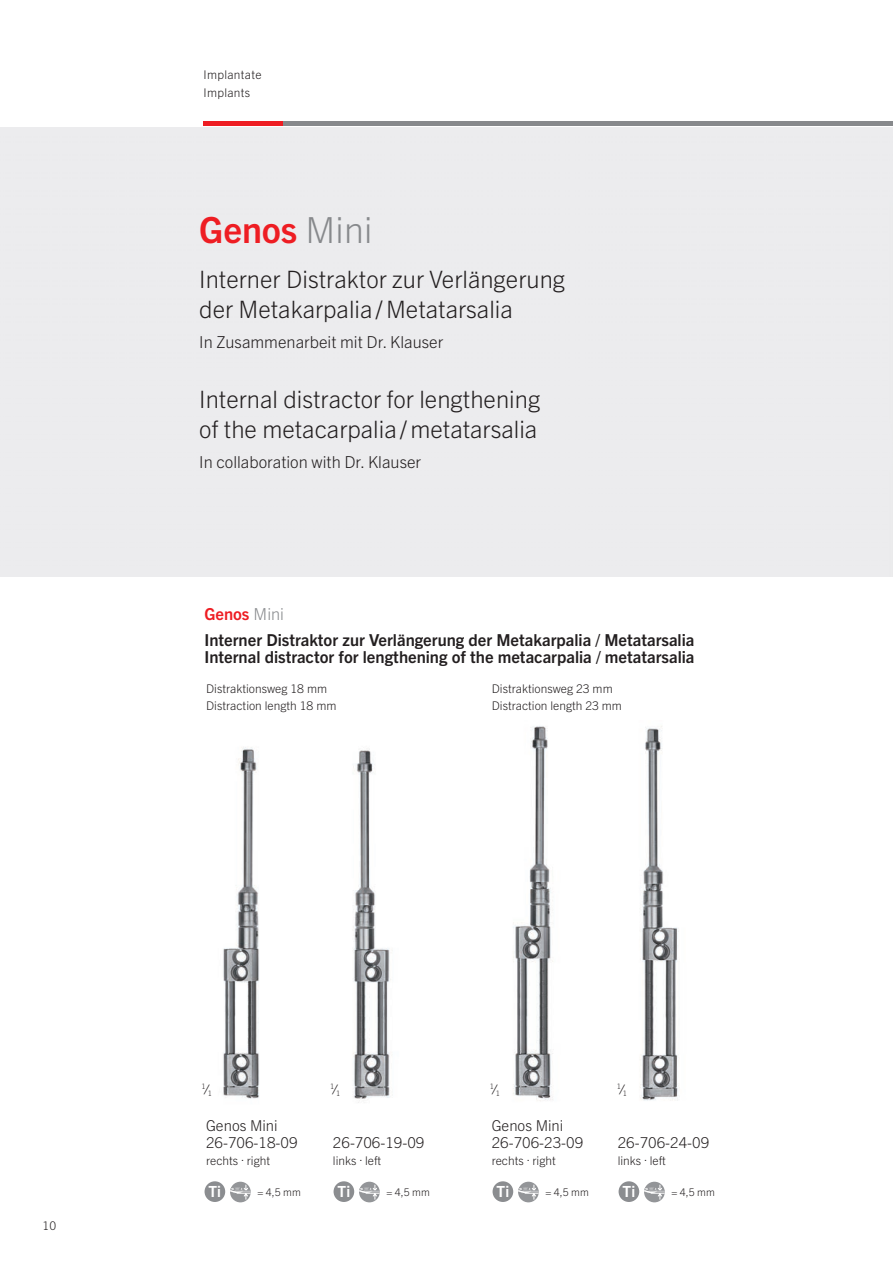
<style>
.page{position:relative;width:893px;height:1263px;background:#fff}
.page>*{position:absolute;margin:0;border:0;box-sizing:border-box;transform-origin:0 0}
.t1{font:700 36px "Trade Gothic Next LT Pro";color:#ee1d23}
.t2{font:300 24px/30px "Trade Gothic Next LT Pro";color:#231f20}
.t3{font:700 16.5px/25.5px "Trade Gothic Next LT Pro";color:#231f20}
.t4{font:300 16.5px "Trade Gothic Next LT Pro";color:#231f20}
.t5{font:700 15.45px "Trade Gothic Next LT Pro";color:#fff}
.t6{font:300 15px/17px "Trade Gothic Next LT Pro";color:#231f20}
.t7{font:300 12px/17px "Trade Gothic Next LT Pro";color:#231f20}
.t8{font:300 12px/18px "Trade Gothic Next LT Pro";letter-spacing:.025em;color:#231f20}
.t9{font:300 10.5px "Trade Gothic Next LT Pro";color:#231f20}
.t10{font:300 7.5px "Trade Gothic Next LT Pro";color:#231f20}
.s1{font-weight:300;color:#87898c}
.s2{color:#ee1d23}
.s3{font-size:12.75px}
</style>
<div class="page">
<hr style="left:203px;top:121px;width:81px;height:4px;background:#ee1d23">
<hr style="left:284px;top:121px;width:609px;height:4px;background:#87898c">
<img style="left:223px;top:747px;width:36px;height:352px">
<img style="left:353px;top:749px;width:38px;height:354px">
<img style="left:513px;top:726px;width:40px;height:375px">
<img style="left:640px;top:726px;width:40px;height:375px">
<div style="left:205px;top:1181px;width:20px;height:21px;background:#8b8d90;border-radius:50%"></div>
<div style="left:334px;top:1181px;width:20px;height:21px;background:#8b8d90;border-radius:50%"></div>
<div style="left:493px;top:1181px;width:20px;height:21px;background:#8b8d90;border-radius:50%"></div>
<div style="left:619px;top:1181px;width:20px;height:21px;background:#8b8d90;border-radius:50%"></div>
<div style="left:230px;top:1182px;width:21px;height:20px;background:#939598;border-radius:50%"></div>
<svg style="left:230px;top:1184px;width:21px;height:16px"></svg>
<div style="left:359px;top:1182px;width:21px;height:20px;background:#939598;border-radius:50%"></div>
<svg style="left:359px;top:1184px;width:21px;height:16px"></svg>
<div style="left:518px;top:1182px;width:21px;height:20px;background:#939598;border-radius:50%"></div>
<svg style="left:518px;top:1184px;width:21px;height:16px"></svg>
<div style="left:644px;top:1182px;width:21px;height:20px;background:#939598;border-radius:50%"></div>
<svg style="left:644px;top:1184px;width:21px;height:16px"></svg>
<p class="t8" style="left:203px;top:65px;width:60px">Implantate<br>Implants</p>
<h1 class="t1" style="left:199px;top:205px;width:175px">Genos <span class="s1">Mini</span></h1>
<h2 class="t2" style="left:199px;top:263px;width:367px">Interner Distraktor zur Verlängerung der Metakarpalia / Metatarsalia</h2>
<p class="t4" style="left:199px;top:331px;width:246px">In Zusammenarbeit mit Dr. Klauser</p>
<h2 class="t2" style="left:199px;top:383px;width:342px">Internal distractor for lengthening of the metacarpalia / metatarsalia</h2>
<p class="t4" style="left:199px;top:451px;width:223px">In collaboration with Dr. Klauser</p>
<p class="t3" style="left:205px;top:600px;width:491px"><span class="s2">Genos</span> <span class="s1">Mini<br></span>Interner Distraktor zur Verlängerung der Metakarpalia / Metatarsalia</p>
<p class="t3" style="left:205px;top:643px;width:491px">Internal distractor for lengthening of the metacarpalia / metatarsalia</p>
<p class="t7" style="left:206px;top:679px;width:132px">Distraktionsweg 18 mm<br>Distraction length 18 mm</p>
<p class="t7" style="left:492px;top:679px;width:132px">Distraktionsweg 23 mm<br>Distraction length 23 mm</p>
<p class="t7" style="left:43px;top:1216px;width:15px">10</p>
<p class="t10" style="left:202px;top:1084px;width:12px">1<span class="s3">⁄</span>1</p>
<p class="t10" style="left:330px;top:1084px;width:12px">1<span class="s3">⁄</span>1</p>
<p class="t10" style="left:490px;top:1084px;width:12px">1<span class="s3">⁄</span>1</p>
<p class="t10" style="left:617px;top:1084px;width:12px">1<span class="s3">⁄</span>1</p>
<p class="t6" style="left:206px;top:1116px;width:93px">Genos Mini<br>26-706-18-09</p>
<p class="t6" style="left:492px;top:1116px;width:93px">Genos Mini<br>26-706-23-09</p>
<p class="t6" style="left:333px;top:1133px;width:93px">26-706-19-09</p>
<p class="t6" style="left:618px;top:1133px;width:93px">26-706-24-09</p>
<p class="t7" style="left:206px;top:1152px;width:66px">rechts . right</p>
<p class="t7" style="left:333px;top:1152px;width:50px">links . left</p>
<p class="t7" style="left:492px;top:1152px;width:66px">rechts . right</p>
<p class="t7" style="left:618px;top:1152px;width:50px">links . left</p>
<p class="t5" style="left:209px;top:1181px;width:14px">Ti</p>
<p class="t5" style="left:338px;top:1181px;width:14px">Ti</p>
<p class="t5" style="left:497px;top:1181px;width:14px">Ti</p>
<p class="t5" style="left:623px;top:1181px;width:14px">Ti</p>
<p class="t9" style="left:257px;top:1184px;width:45px">= 4,5 mm</p>
<p class="t9" style="left:386px;top:1184px;width:45px">= 4,5 mm</p>
<p class="t9" style="left:545px;top:1184px;width:45px">= 4,5 mm</p>
<p class="t9" style="left:671px;top:1184px;width:45px">= 4,5 mm</p>
</div>
